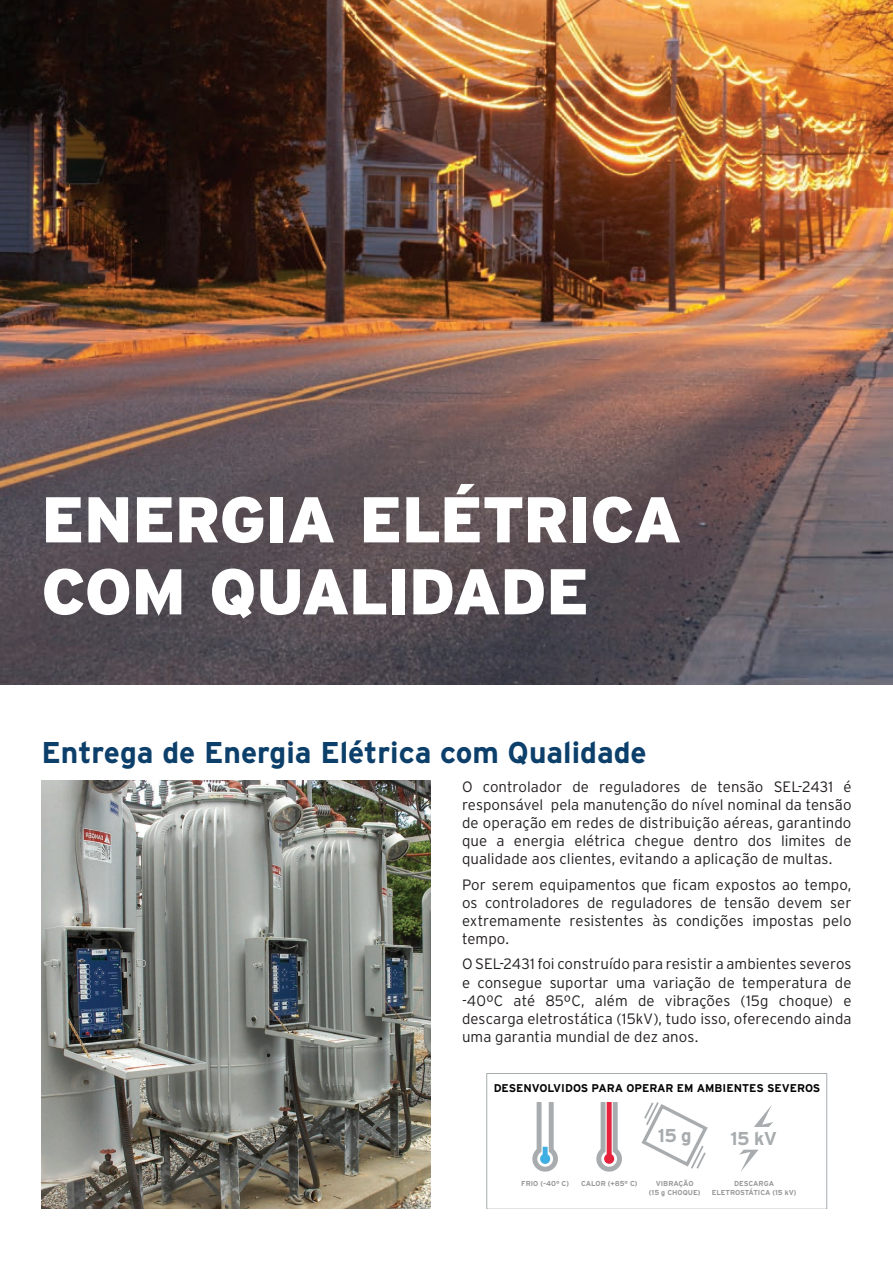
<style>
.page{position:relative;width:893px;height:1263px;background:#fff}
.page>*{position:absolute;margin:0;border:0;box-sizing:border-box;transform-origin:0 0}
.t1{font:900 64.5px/72px "Interstate Poly";letter-spacing:-.015em;color:#fff}
.t2{font:700 30px "Interstate Poly";color:#0c3f6a}
.t3{font:700 18.6px "Interstate Poly";color:#a8acae}
.t4{font:300 15px/18px "Interstate Poly";letter-spacing:.005em;color:#231f20;text-align:justify}
.t5{font:700 11.25px "Interstate Poly";color:#040503}
.t6{font:700 7.2px/8.1px "Interstate Poly";color:#999;text-align:center}
</style>
<div class="page">
<img style="left:41px;top:780px;width:390px;height:429px">
<div style="left:532px;top:1146px;width:26px;height:26px;border:5px solid #a8acae;border-radius:50%"></div>
<svg style="left:542px;top:1146px;width:7px;height:6px"></svg>
<div style="left:537px;top:1102px;width:5px;height:50px;background:#a8acae"></div>
<div style="left:549px;top:1102px;width:5px;height:50px;background:#a8acae"></div>
<div style="left:543px;top:1147px;width:5px;height:11px;background:#3faee3"></div>
<div style="left:540px;top:1154px;width:10px;height:10px;background:#3faee3;border-radius:50%"></div>
<div style="left:596px;top:1146px;width:26px;height:26px;border:5px solid #a8acae;border-radius:50%"></div>
<svg style="left:606px;top:1146px;width:7px;height:6px"></svg>
<div style="left:604px;top:1154px;width:10px;height:10px;background:#e5213c;border-radius:50%"></div>
<div style="left:607px;top:1102px;width:5px;height:56px;background:#e5213c"></div>
<div style="left:613px;top:1102px;width:5px;height:50px;background:#a8acae"></div>
<div style="left:601px;top:1102px;width:5px;height:50px;background:#a8acae"></div>
<svg style="left:641px;top:1102px;width:67px;height:67px"></svg>
<svg style="left:754px;top:1105px;width:19px;height:22px"></svg>
<svg style="left:739px;top:1149px;width:20px;height:22px"></svg>
<div style="left:486px;top:1073px;width:341px;height:136px;border:1px solid #a8acae"></div>
<img style="left:0;top:0;width:893px;height:684px">
<h1 class="t1" style="left:41px;top:481px;width:642px">ENERGIA ELÉTRICA<br>COM QUALIDADE</h1>
<h2 class="t2" style="left:41px;top:731px;width:607px">Entrega de Energia Elétrica com Qualidade</h2>
<p class="t4" style="left:462px;top:777px;width:391px">O controlador de reguladores de tensão SEL-2431 é responsável pela manutenção do nível nominal da tensão de operação em redes de distribuição aéreas, garantindo que a energia elétrica chegue dentro dos limites de qualidade aos clientes, evitando a aplicação de multas.</p>
<p class="t4" style="left:462px;top:875px;width:391px">Por serem equipamentos que ficam expostos ao tempo, os controladores de reguladores de tensão devem ser extremamente resistentes às condições impostas pelo tempo.</p>
<p class="t4" style="left:462px;top:954px;width:391px">O SEL-2431 foi construído para resistir a ambientes severos e consegue suportar uma variação de temperatura de -40ºC até 85ºC, além de vibrações (15g choque) e descarga eletrostática (15kV), tudo isso, oferecendo ainda uma garantia mundial de dez anos.</p>
<p class="t5" style="left:494px;top:1079px;width:328px">DESENVOLVIDOS PARA OPERAR EM AMBIENTES SEVEROS</p>
<p class="t3" style="left:658px;top:1121px;width:36px">15 g</p>
<p class="t3" style="left:730px;top:1125px;width:48px">15 kV</p>
<p class="t6" style="left:521px;top:1179px;width:49px">FRIO (-40° C)</p>
<p class="t6" style="left:581px;top:1179px;width:58px">CALOR (+85° C)</p>
<p class="t6" style="left:649px;top:1179px;width:53px">VIBRAÇÃO<br>(15 g CHOQUE)</p>
<p class="t6" style="left:712px;top:1179px;width:86px">DESCARGA<br>ELETROSTÁTICA (15 kV)</p>
</div>
